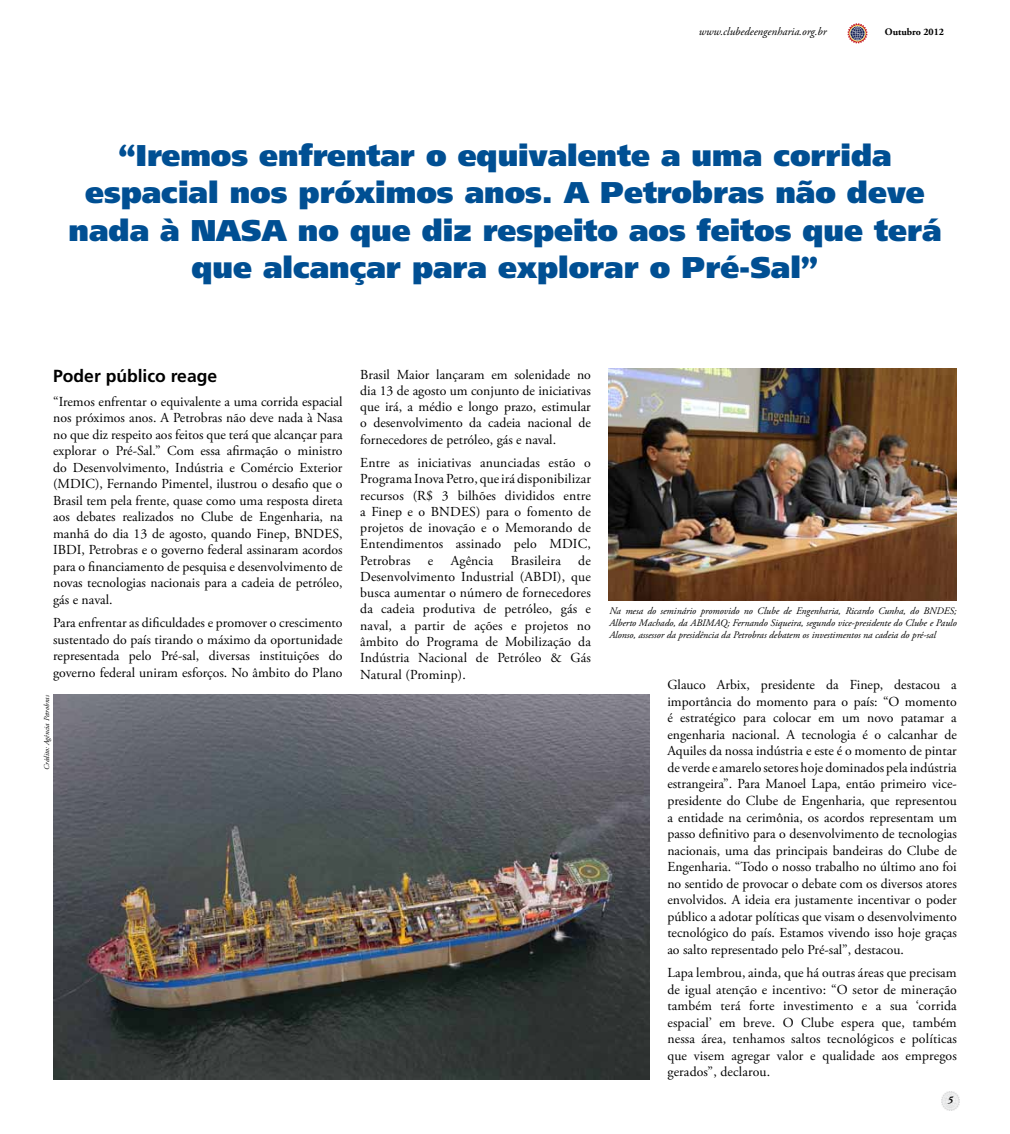
<style>
.page{position:relative;width:1010px;height:1134px;background:#fff}
.page>*{position:absolute;margin:0;border:0;box-sizing:border-box;transform-origin:0 0}
.t1{font:900 30px/37.5px "Frutiger";color:#004f93;text-align:center}
.t2{font:700 17.5px "Frutiger";color:#000}
.t3{font:13.75px/16.5px "Adobe Garamond Pro";color:#000;text-align:justify}
.t4{font:italic 11.25px "Adobe Garamond Pro";color:#000}
.t5{font:italic 10px/12px "Adobe Garamond Pro";color:#000;text-align:justify}
.t6{font:700 10px "Adobe Garamond Pro";color:#000}
.t7{font:italic 700 10px "Adobe Garamond Pro";color:#000}
.t8{font:italic 7.5px "Adobe Garamond Pro";letter-spacing:.01em;color:#000}
.s1{font-family:"Cooper Black Std";font-weight:400}
</style>
<div class="page">
<img style="left:942px;top:1091px;width:17px;height:19px">
<svg style="left:847px;top:23px;width:20px;height:20px"></svg>
<img style="left:609px;top:369px;width:348px;height:232px">
<img style="left:53px;top:694px;width:597px;height:385px">
<p class="t4" style="left:699px;top:24px;width:129px">www.clubedeengenharia.org.br</p>
<p class="t6" style="left:885px;top:26px;width:61px">Outubro 2012</p>
<h1 class="t1" style="left:69px;top:136px;width:874px"><span class="s1">“</span>Iremos enfrentar o equivalente a uma corrida espacial nos próximos anos. A Petrobras não deve nada à NASA no que diz respeito aos feitos que terá que alcançar para explorar o Pré-Sal<span class="s1">”</span></h1>
<p class="t2" style="left:53px;top:366px;width:166px">Poder público reage</p>
<p class="t3" style="left:53px;top:394px;width:291px">“Iremos enfrentar o equivalente a uma corrida espacial nos próximos anos. A Petrobras não deve nada à Nasa no que diz respeito aos feitos que terá que alcançar para explorar o Pré-Sal.” Com essa afirmação o ministro do Desenvolvimento, Indústria e Comércio Exterior (MDIC), Fernando Pimentel, ilustrou o desafio que o Brasil tem pela frente, quase como uma resposta direta aos debates realizados no Clube de Engenharia, na manhã do dia 13 de agosto, quando Finep, BNDES, IBDI, Petrobras e o governo federal assinaram acordos para o financiamento de pesquisa e desenvolvimento de novas tecnologias nacionais para a cadeia de petróleo, gás e naval.</p>
<p class="t3" style="left:53px;top:615px;width:291px">Para enfrentar as dificuldades e promover o crescimento sustentado do país tirando o máximo da oportunidade representada pelo Pré-sal, diversas instituições do governo federal uniram esforços. No âmbito do Plano</p>
<p class="t8" style="left:42px;top:770px;width:76px;rotate:-90deg">Crédito: Agência Petrobras</p>
<p class="t3" style="left:360px;top:366px;width:232px">Brasil Maior lançaram em solenidade no dia 13 de agosto um conjunto de iniciativas que irá, a médio e longo prazo, estimular o desenvolvimento da cadeia nacional de fornecedores de petróleo, gás e naval.</p>
<p class="t3" style="left:360px;top:455px;width:232px">Entre as iniciativas anunciadas estão o Programa Inova Petro, que irá disponibilizar recursos (R$ 3 bilhões divididos entre a Finep e o BNDES) para o fomento de projetos de inovação e o Memorando de Entendimentos assinado pelo MDIC, Petrobras</p>
<p class="t3" style="left:360px;top:553px;width:232px;text-indent:218px">de Desenvolvimento Industrial (ABDI), que busca aumentar o número de fornecedores da cadeia produtiva de petróleo, gás e naval, a partir de ações e projetos no âmbito do Programa de Mobilização da Indústria Nacional de Petróleo &amp; Gás Natural (Prominp).</p>
<p class="t3" style="left:428px;top:552px;width:7px">e</p>
<p class="t3" style="left:451px;top:552px;width:44px">Agência</p>
<p class="t3" style="left:511px;top:552px;width:51px">Brasileira</p>
<p class="t5" style="left:609px;top:605px;width:349px">Na mesa do seminário promovido no Clube de Engenharia, Ricardo Cunha, do BNDES; Alberto Machado, da ABIMAQ; Fernando Siqueira, segundo vice-presidente do Clube e Paulo Alonso, assessor da presidência da Petrobras debatem os investimentos na cadeia do pré-sal</p>
<p class="t3" style="left:667px;top:677px;width:291px">Glauco Arbix, presidente da Finep, destacou a importância do momento para o país: “O momento é estratégico para colocar em um novo patamar a engenharia nacional. A tecnologia é o calcanhar de Aquiles da nossa indústria e este é o momento de pintar de verde e amarelo setores hoje dominados pela indústria estrangeira”. Para Manoel Lapa, então primeiro vice&shy;presidente do Clube de Engenharia, que representou a entidade na cerimônia, os acordos representam um passo definitivo para o desenvolvimento de tecnologias nacionais, uma das principais bandeiras do Clube de Engenharia. “Todo o nosso trabalho no último ano foi no sentido de provocar o debate com os diversos atores envolvidos. A ideia era justamente incentivar o poder público a adotar políticas que visam o desenvolvimento tecnológico do país. Estamos vivendo isso hoje graças ao salto representado pelo Pré-sal”, destacou.</p>
<p class="t3" style="left:667px;top:965px;width:291px">Lapa lembrou, ainda, que há outras áreas que precisam de igual atenção e incentivo: “O setor de mineração também terá forte investimento e a sua ‘corrida espacial’ em breve. O Clube espera que, também nessa área, tenhamos saltos tecnológicos e políticas que visem agregar valor e qualidade aos empregos gerados”, declarou.</p>
<p class="t7" style="left:948px;top:1094px;width:7px">5</p>
</div>
